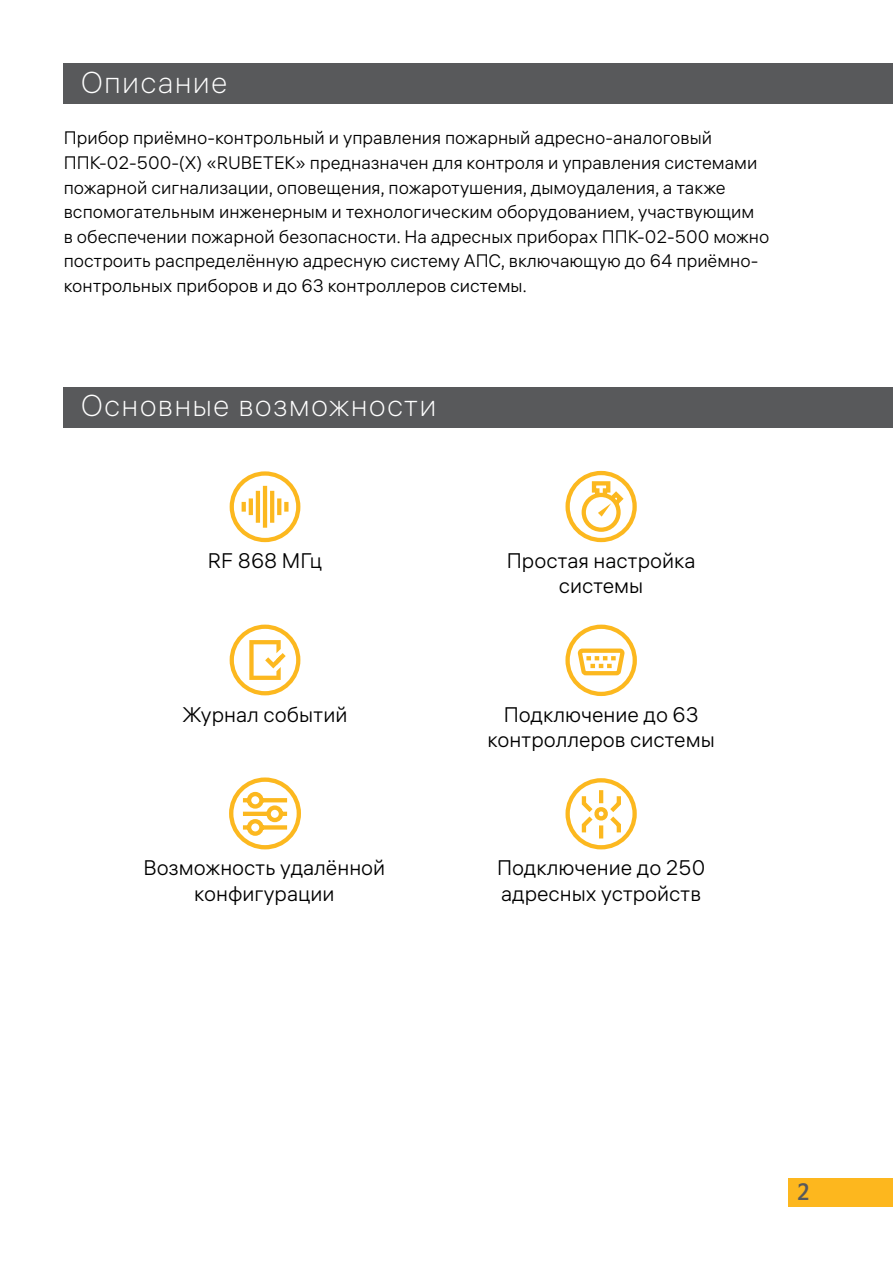
<style>
.page{position:relative;width:893px;height:1263px;background:#fff}
.page>*{position:absolute;margin:0;border:0;box-sizing:border-box;transform-origin:0 0}
.t1{font:30px "ALS Hauss VF";letter-spacing:.04em;color:#fff}
.t2{font:semi-condensed 24px "ALS Direct";color:#58595b}
.t3{font:21px/25.2px "ALS Hauss VF";color:#000;text-align:center}
.t4{font:18px/24.6px "ALS Hauss VF";color:#000}
</style>
<div class="page">
<div style="left:788px;top:1178px;width:105px;height:28px;background:#fdb71e"></div>
<div style="left:64px;top:387px;width:829px;height:40px;background:#58595b"></div>
<div style="left:64px;top:64px;width:829px;height:40px;background:#58595b"></div>
<svg style="left:229px;top:471px;width:72px;height:72px"></svg>
<svg style="left:230px;top:625px;width:70px;height:70px"></svg>
<svg style="left:565px;top:470px;width:72px;height:73px"></svg>
<svg style="left:229px;top:777px;width:72px;height:73px"></svg>
<svg style="left:565px;top:778px;width:72px;height:72px"></svg>
<svg style="left:565px;top:624px;width:72px;height:73px"></svg>
<h1 class="t1" style="left:81px;top:64px;width:148px">Описание</h1>
<p class="t4" style="left:64px;top:126px;width:707px">Прибор приёмно-контрольный и управления пожарный адресно-аналоговый ППК-02-500-(Х) «RUBETEK» предназначен для контроля и управления системами пожарной сигнализации, оповещения, пожаротушения, дымоудаления, а также вспомогательным инженерным и технологическим оборудованием, участвующим<br>в обеспечении пожарной безопасности. На адресных приборах ППК-02-500 можно построить распределённую адресную систему АПС, включающую до 64 приёмно&shy;контрольных приборов и до 63 контроллеров системы.</p>
<h1 class="t1" style="left:81px;top:387px;width:357px">Основные возможности</h1>
<p class="t3" style="left:208px;top:548px;width:116px">RF 868 МГц</p>
<p class="t3" style="left:507px;top:548px;width:190px">Простая настройка системы</p>
<p class="t3" style="left:183px;top:702px;width:166px">Журнал событий</p>
<p class="t3" style="left:487px;top:702px;width:229px">Подключение до 63 контроллеров системы</p>
<p class="t3" style="left:144px;top:855px;width:243px">Возможность удалённой конфигурации</p>
<p class="t3" style="left:497px;top:855px;width:210px;text-align:left">Подключение до 250 адресных устройств</p>
<h2 class="t2" style="left:797px;top:1178px;width:14px">2</h2>
</div>
